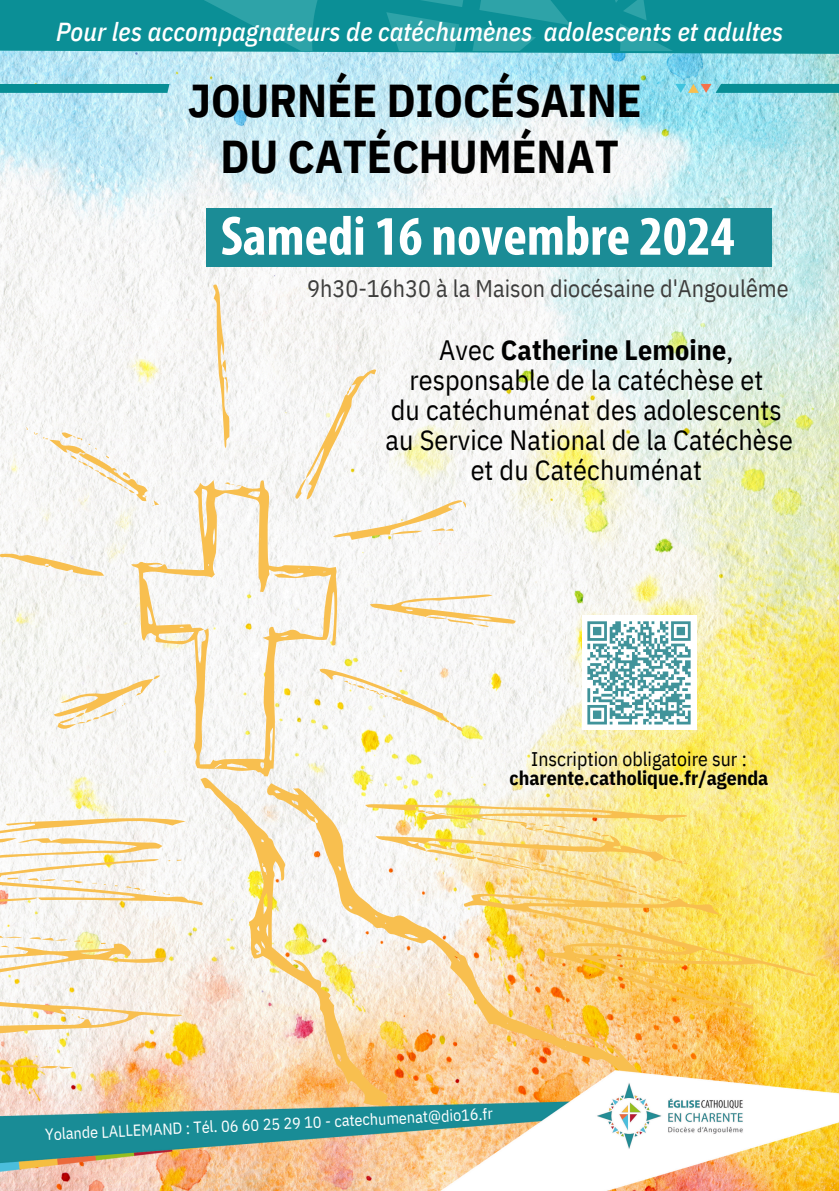
<style>
.page{position:relative;width:839px;height:1191px;background:#fff}
.page>*{position:absolute;margin:0;border:0;box-sizing:border-box;transform-origin:0 0}
.t1{font:700 condensed 56px "Myriad Pro";color:#fff}
.t2{font:700 46px/55.6px "IBM Plex Sans Cond";letter-spacing:-.005em;color:#000;text-align:center}
.t3{font:28px/30px "IBM Plex Sans Cond";letter-spacing:.005em;color:#000;text-align:center}
.t4{font:italic 500 26px "IBM Plex Sans Cond";letter-spacing:.005em;color:#fff}
.t5{font:24px "IBM Plex Sans Cond";color:#3d3d3c}
.t6{font:700 19.8px/19.8px "IBM Plex Sans Cond";color:#000;text-align:center}
.t7{font:16px "IBM Plex Sans Cond";color:#fff}
.s1{font-weight:700}
.s2{font-weight:400}
</style>
<div class="page">
<img style="left:0;top:54px;width:838px;height:1017px">
<div style="left:0;top:84px;width:169px;height:9px;background:#078e95"></div>
<div style="left:715px;top:84px;width:123px;height:9px;background:#078e95"></div>
<svg style="left:675px;top:84px;width:36px;height:9px"></svg>
<div style="left:0;top:0;width:838px;height:54px;background:#0b8f96"></div>
<svg style="left:614px;top:0;width:59px;height:51px;background:#16959b"></svg>
<svg style="left:472px;top:0;width:99px;height:51px;background:#1b989e"></svg>
<svg style="left:202px;top:0;width:116px;height:51px;background:#1d999f"></svg>
<svg style="left:386px;top:0;width:77px;height:51px;background:#1e9aa0"></svg>
<svg style="left:200px;top:777px;width:473px;height:294px"></svg>
<svg style="left:365px;top:804px;width:451px;height:211px;background:#f8dc89"></svg>
<svg style="left:0;top:817px;width:204px;height:253px"></svg>
<svg style="left:0;top:284px;width:515px;height:447px;fill:#f7f6f5"></svg>
<svg style="left:131px;top:480px;width:206px;height:296px;fill:#f8f6f5"></svg>
<img style="left:0;top:1071px;width:838px;height:120px">
<div style="left:581px;top:616px;width:115px;height:114px;background:#fff"></div>
<svg style="left:587px;top:621px;width:104px;height:104px"></svg>
<div style="left:206px;top:209px;width:565px;height:58px;background:#1b8c96"></div>
<p class="t4" style="left:56px;top:14px;width:728px">Pour les accompagnateurs de catéchumènes adolescents et adultes</p>
<h5 class="t2" style="left:188px;top:72px;width:455px">JOURNÉE DIOCÉSAINE<br>DU CATÉCHUMÉNAT</h5>
<p class="t1" style="left:221px;top:213px;width:515px">Samedi 16 novembre 2024</p>
<h4 class="t5" style="left:307px;top:272px;width:483px">9h30-16h30 à la Maison diocésaine d'Angoulême</h4>
<h1 class="t3" style="left:385px;top:335px;width:409px">Avec <span class="s1">Catherine Lemoine</span>, responsable de la catéchèse et<br>du catéchuménat des adolescents au Service National de la Catéchèse et du Catéchuménat</h1>
<h6 class="t6" style="left:509px;top:748px;width:260px"><span class="s2">Inscription obligatoire sur : </span>charente.catholique.fr/agenda</h6>
<h2 class="t7" style="left:45px;top:1125px;width:449px;rotate:-3deg">Yolande LALLEMAND : Tél. 06 60 25 29 10 - catechumenat@dio16.fr</h2>
</div>
